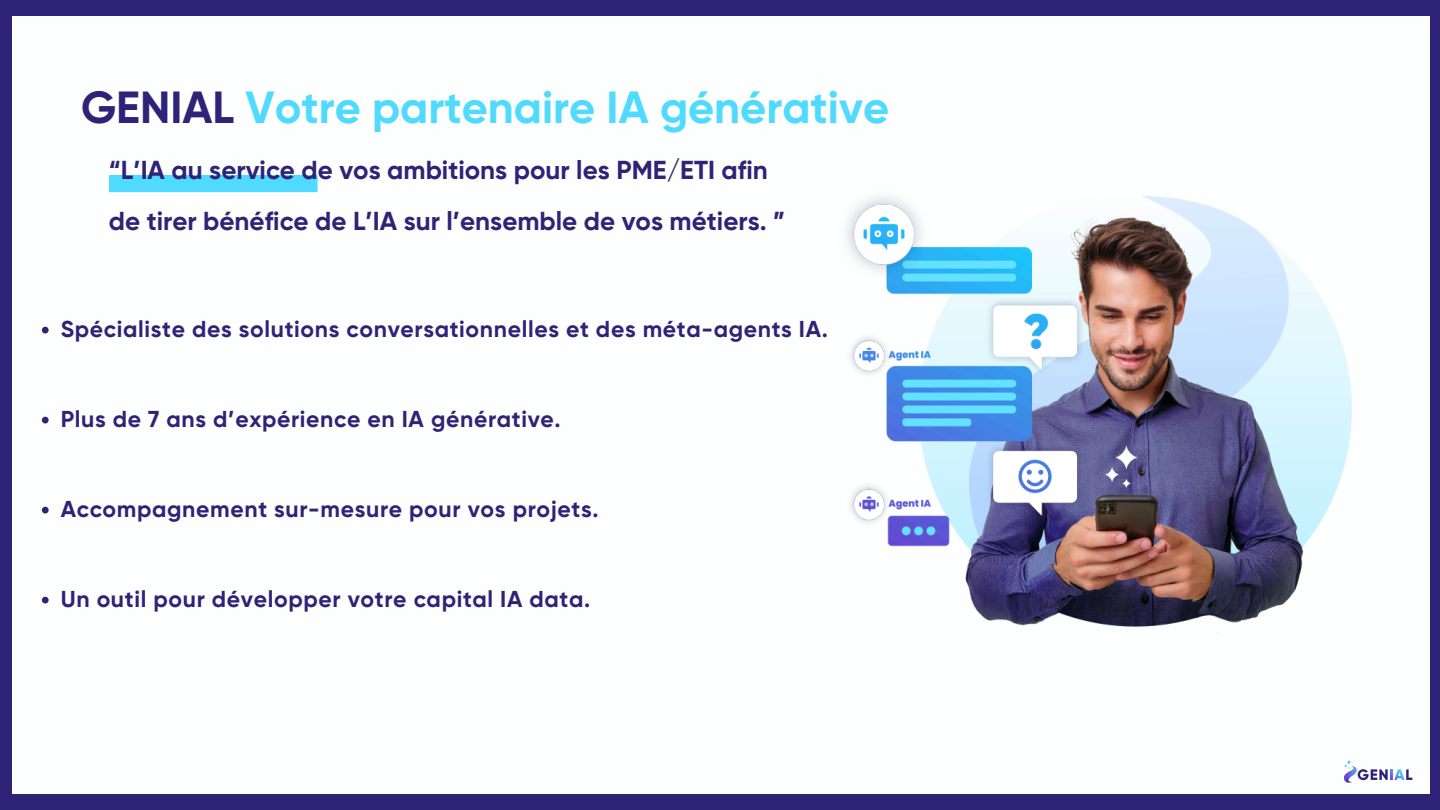
<style>
.page{position:relative;width:1440px;height:810px;background:#2f2377}
.page>*{position:absolute;margin:0;border:0;box-sizing:border-box;transform-origin:0 0}
.t1{font:700 45px "Gilroy";color:#50daff}
.t2{font:700 26px/51px "Gilroy";color:#2f2377}
.t3{font:700 23px "Gilroy";letter-spacing:.03em;color:#2f2377}
.s1{color:#2f2377}
</style>
<div class="page">
<div style="left:12px;top:16px;width:1418px;height:778px;background:#fdfefe"></div>
<div style="left:109px;top:175px;width:209px;height:17px;background:#50daff"></div>
<img style="left:846px;top:196px;width:506px;height:437px">
<svg style="left:1344px;top:760px;width:68px;height:23px"></svg>
<svg style="left:42px;top:327px;width:7px;height:6px"></svg>
<svg style="left:42px;top:417px;width:7px;height:6px"></svg>
<svg style="left:42px;top:507px;width:7px;height:6px"></svg>
<svg style="left:42px;top:597px;width:7px;height:6px"></svg>
<p class="t1" style="left:81px;top:80px;width:810px"><span class="s1">GENIAL</span> Votre partenaire IA générative</p>
<h1 class="t2" style="left:109px;top:145px;width:678px">“L’IA au service de vos ambitions pour les PME/ETI afin de tirer bénéfice de L’IA sur l’ensemble de vos métiers. ”</h1>
<p class="t3" style="left:61px;top:315px;width:769px">Spécialiste des solutions conversationnelles et des méta-agents IA.</p>
<p class="t3" style="left:61px;top:405px;width:502px">Plus de 7 ans d’expérience en IA générative.</p>
<p class="t3" style="left:61px;top:495px;width:539px">Accompagnement sur-mesure pour vos projets.</p>
<p class="t3" style="left:61px;top:585px;width:531px">Un outil pour développer votre capital IA data.</p>
</div>
